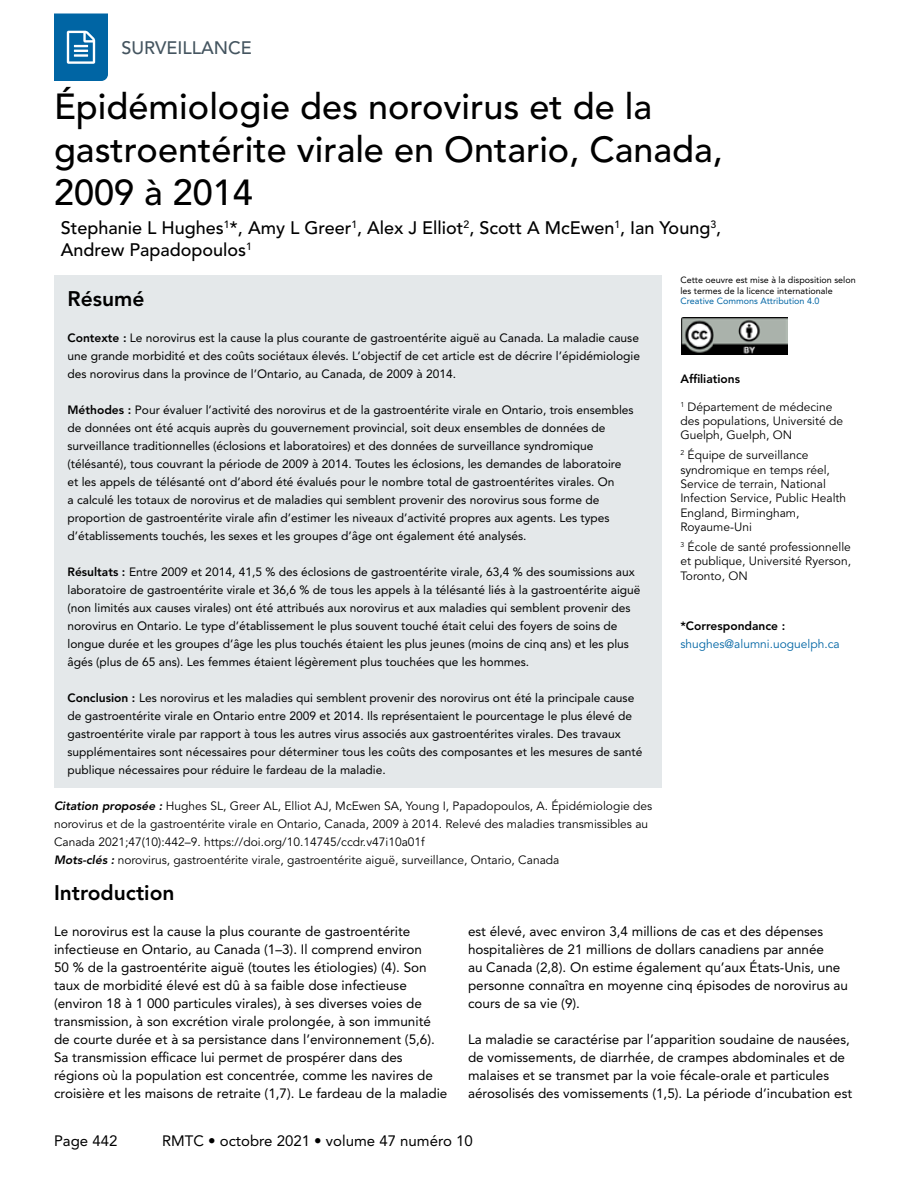
<style>
.page{position:relative;width:918px;height:1188px;background:#fff}
.page>*{position:absolute;margin:0;border:0;box-sizing:border-box;transform-origin:0 0}
.t1{font:500 36px/43.2px "Avenir LT Std";color:#000}
.t2{font:800 21px "Avenir LT Std";color:#000}
.t3{font:500 18px/21.6px "Avenir LT Std";color:#000}
.t4{font:500 18px "Avenir LT Std";color:#455560}
.t5{font:15px "Avenir LT Std";color:#000}
.t6{font:13.5px/18px "Avenir LT Std";color:#000}
.t7{font:12px/18px "Avenir LT Std";color:#000}
.t8{font:12px/14.4px "Avenir LT Std";color:#000}
.t9{font:800 12px "Avenir LT Std";color:#000}
.t10{font:12px "Avenir LT Std";color:#0065a4}
.t11{font:9px/10.5px "Avenir LT Std";color:#000}
.t12{font:9px "Avenir LT Std";color:#0065a4}
.s1{font-weight:800}
.s2{font-weight:800;font-style:italic}
</style>
<div class="page">
<svg style="left:54px;top:14px;width:54px;height:67px;background:#1c76ae"></svg>
<div style="left:54px;top:275px;width:608px;height:513px;background:#e4e8ea"></div>
<img style="left:682px;top:317px;width:105px;height:37px">
<h3 class="t4" style="left:122px;top:37px;width:132px">SURVEILLANCE</h3>
<h1 class="t1" style="left:54px;top:86px;width:670px">Épidémiologie des norovirus et de la gastroentérite virale en Ontario, Canada,<br>2009 à 2014</h1>
<h3 class="t3" style="left:61px;top:217px;width:662px">Stephanie L Hughes<sup>1</sup>*, Amy L Greer<sup>1</sup>, Alex J Elliot<sup>2</sup>, Scott A McEwen<sup>1</sup>, Ian Young<sup>3</sup>,<br>Andrew Papadopoulos<sup>1</sup></h3>
<h2 class="t2" style="left:68px;top:286px;width:78px">Résumé</h2>
<p class="t7" style="left:68px;top:329px;width:574px;text-align:justify"><span class="s1">Contexte :</span> Le norovirus est la cause la plus courante de gastroentérite aiguë au Canada. La maladie cause une grande morbidité et des coûts sociétaux élevés. L’objectif de cet article est de décrire l’épidémiologie des norovirus dans la province de l’Ontario, au Canada, de 2009 à 2014.</p>
<p class="t7" style="left:68px;top:401px;width:568px"><span class="s1">Méthodes :</span> Pour évaluer l’activité des norovirus et de la gastroentérite virale en Ontario, trois ensembles de données ont été acquis auprès du gouvernement provincial, soit deux ensembles de données de surveillance traditionnelles (éclosions et laboratoires) et des données de surveillance syndromique (télésanté), tous couvrant la période de 2009 à 2014. Toutes les éclosions, les demandes de laboratoire et les appels de télésanté ont d’abord été évalués pour le nombre total de gastroentérites virales. On<br>a calculé les totaux de norovirus et de maladies qui semblent provenir des norovirus sous forme de proportion de gastroentérite virale afin d’estimer les niveaux d’activité propres aux agents. Les types d’établissements touchés, les sexes et les groupes d’âge ont également été analysés.</p>
<p class="t7" style="left:68px;top:563px;width:575px"><span class="s1">Résultats :</span> Entre 2009 et 2014, 41,5 % des éclosions de gastroentérite virale, 63,4 % des soumissions aux laboratoire de gastroentérite virale et 36,6 % de tous les appels à la télésanté liés à la gastroentérite aiguë (non limités aux causes virales) ont été attribués aux norovirus et aux maladies qui semblent provenir des norovirus en Ontario. Le type d’établissement le plus souvent touché était celui des foyers de soins de longue durée et les groupes d’âge les plus touchés étaient les plus jeunes (moins de cinq ans) et les plus âgés (plus de 65 ans). Les femmes étaient légèrement plus touchées que les hommes.</p>
<p class="t7" style="left:68px;top:689px;width:576px"><span class="s1">Conclusion :</span> Les norovirus et les maladies qui semblent provenir des norovirus ont été la principale cause de gastroentérite virale en Ontario entre 2009 et 2014. Ils représentaient le pourcentage le plus élevé de gastroentérite virale par rapport à tous les autres virus associés aux gastroentérites virales. Des travaux supplémentaires sont nécessaires pour déterminer tous les coûts des composantes et les mesures de santé publique nécessaires pour réduire le fardeau de la maladie.</p>
<p class="t11" style="left:680px;top:275px;width:177px">Cette oeuvre est mise à la disposition selon les termes de la licence internationale</p>
<p class="t12" style="left:680px;top:296px;width:141px">Creative Commons Attribution 4.0</p>
<p class="t9" style="left:680px;top:371px;width:61px">Affiliations</p>
<p class="t8" style="left:680px;top:400px;width:164px"><sup>1</sup> Département de médecine des populations, Université de<br>Guelph, Guelph, ON</p>
<p class="t8" style="left:680px;top:448px;width:167px"><sup>2</sup> Équipe de surveillance syndromique en temps réel,<br>Service de terrain, National<br>Infection Service, Public Health<br>England, Birmingham,<br>Royaume-Uni</p>
<p class="t8" style="left:680px;top:540px;width:172px;text-align:justify"><sup>3</sup> École de santé professionnelle et publique, Université Ryerson, Toronto, ON</p>
<p class="t9" style="left:680px;top:619px;width:106px">*Correspondance :</p>
<p class="t10" style="left:680px;top:637px;width:161px">shughes@alumni.uoguelph.ca</p>
<p class="t8" style="left:54px;top:797px;width:600px;line-height:18px"><span class="s2">Citation proposée :</span> Hughes SL, Greer AL, Elliot AJ, McEwen SA, Young I, Papadopoulos, A. Épidémiologie des norovirus et de la gastroentérite virale en Ontario, Canada, 2009 à 2014. Relevé des maladies transmissibles au Canada 2021;47(10):442–9. https://doi.org/10.14745/ccdr.v47i10a01f<br><span class="s2">Mots-clés :</span> norovirus, gastroentérite virale, gastroentérite aiguë, surveillance, Ontario, Canada</p>
<h2 class="t2" style="left:54px;top:880px;width:122px">Introduction</h2>
<p class="t6" style="left:54px;top:922px;width:395px">Le norovirus est la cause la plus courante de gastroentérite infectieuse en Ontario, au Canada (1–3). Il comprend environ<br>50 % de la gastroentérite aiguë (toutes les étiologies) (4). Son taux de morbidité élevé est dû à sa faible dose infectieuse (environ 18 à 1 000 particules virales), à ses diverses voies de transmission, à son excrétion virale prolongée, à son immunité de courte durée et à sa persistance dans l’environnement (5,6).<br>Sa transmission efficace lui permet de prospérer dans des régions où la population est concentrée, comme les navires de croisière et les maisons de retraite (1,7). Le fardeau de la maladie</p>
<p class="t6" style="left:468px;top:922px;width:382px">est élevé, avec environ 3,4 millions de cas et des dépenses hospitalières de 21 millions de dollars canadiens par année<br>au Canada (2,8). On estime également qu’aux États-Unis, une personne connaîtra en moyenne cinq épisodes de norovirus au cours de sa vie (9).</p>
<p class="t6" style="left:468px;top:1030px;width:386px">La maladie se caractérise par l’apparition soudaine de nausées, de vomissements, de diarrhée, de crampes abdominales et de malaises et se transmet par la voie fécale-orale et particules aérosolisés des vomissements (1,5). La période d’incubation est</p>
<p class="t5" style="left:54px;top:1133px;width:65px">Page 442</p>
<p class="t5" style="left:162px;top:1133px;width:312px">RMTC • octobre 2021 • volume 47 numéro 10</p>
</div>
